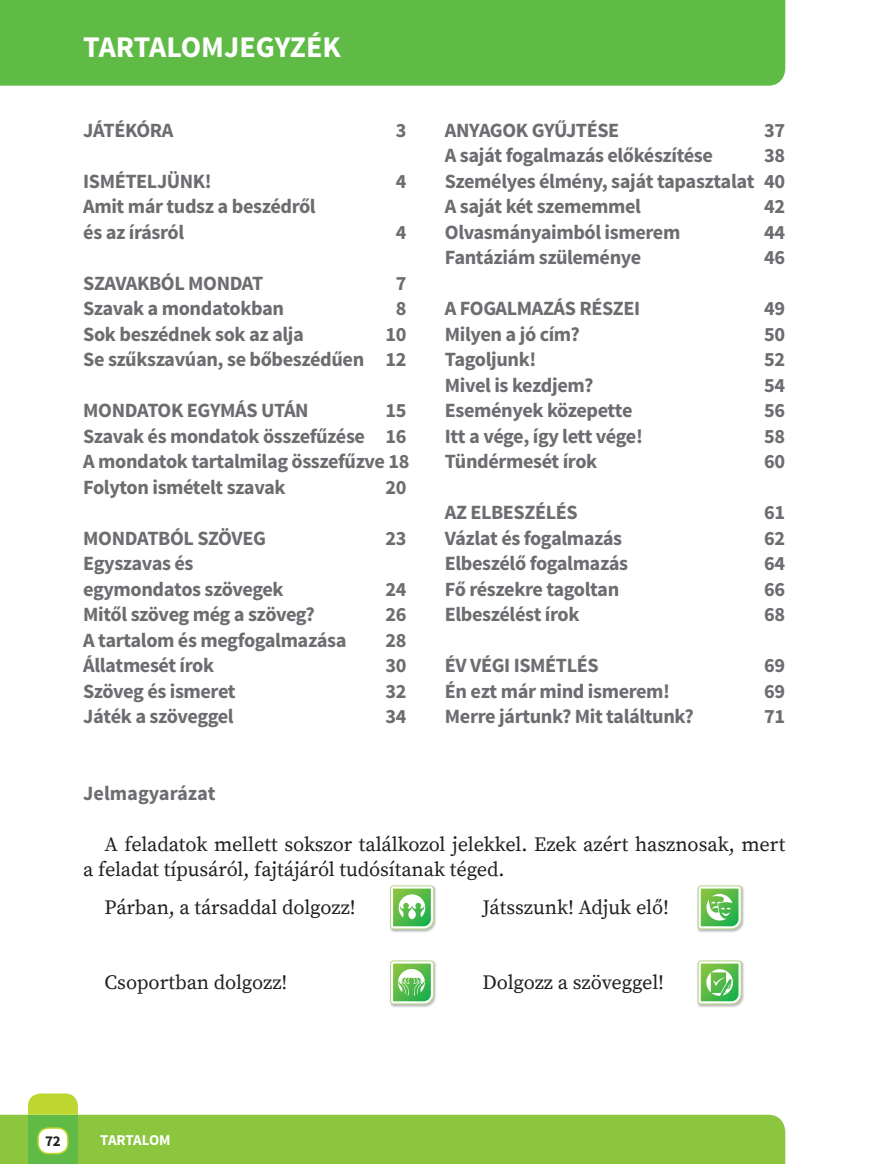
<style>
.page{position:relative;width:873px;height:1164px;background:#fff}
.page>*{position:absolute;margin:0;border:0;box-sizing:border-box;transform-origin:0 0}
.t1{font:700 30px "Source Sans Pro";color:#fff}
.t2{font:700 20.25px/25.5px "Source Sans Pro";letter-spacing:-.02em;color:#6c6d70}
.t3{font:20.25px/25.5px "Source Serif Pro";letter-spacing:-.005em;color:#231f20}
.t4{font:700 20.25px "Source Sans Pro";color:#6c6d70}
.t5{font:700 15px "Source Sans Pro";color:#fff}
.t6{font:700 15px "Source Sans Pro";color:#231f20}
</style>
<div class="page">
<div style="left:0;top:0;width:785px;height:86px;background:#60bb46"></div>
<img style="left:391px;top:886px;width:45px;height:47px">
<svg style="left:390px;top:885px;width:44px;height:45px"></svg>
<img style="left:698px;top:886px;width:46px;height:47px">
<svg style="left:697px;top:885px;width:44px;height:45px"></svg>
<img style="left:391px;top:961px;width:45px;height:47px">
<svg style="left:390px;top:960px;width:44px;height:45px"></svg>
<img style="left:698px;top:961px;width:46px;height:47px">
<svg style="left:697px;top:960px;width:44px;height:45px;background:#91d086"></svg>
<svg style="left:0;top:1093px;width:785px;height:71px"></svg>
<h1 class="t1" style="left:83px;top:28px;width:259px">TARTALOMJEGYZÉK</h1>
<p class="t2" style="left:83px;top:118px;width:91px">JÁTÉKÓRA</p>
<p class="t2" style="left:396px;top:118px;width:12px">3</p>
<p class="t2" style="left:83px;top:169px;width:130px">ISMÉTELJÜNK!</p>
<p class="t2" style="left:396px;top:169px;width:12px">4</p>
<p class="t2" style="left:83px;top:194px;width:234px">Amit már tudsz a beszédről és az írásról</p>
<p class="t2" style="left:396px;top:220px;width:12px">4</p>
<p class="t2" style="left:83px;top:271px;width:182px">SZAVAKBÓL MONDAT</p>
<p class="t2" style="left:396px;top:271px;width:12px">7</p>
<p class="t2" style="left:83px;top:296px;width:202px">Szavak a mondatokban</p>
<p class="t2" style="left:396px;top:296px;width:12px">8</p>
<p class="t2" style="left:83px;top:322px;width:222px">Sok beszédnek sok az alja</p>
<p class="t2" style="left:83px;top:322px;width:325px;text-align:right">10<br>Se szűkszavúan, se bőbeszédűen 12</p>
<p class="t2" style="left:83px;top:398px;width:227px">MONDATOK EGYMÁS UTÁN</p>
<p class="t2" style="left:83px;top:398px;width:327px;text-indent:302px">15<br>Szavak és mondatok összefűzése 16<br>A mondatok tartalmilag összefűzve 18<br>Folyton ismételt szavak</p>
<p class="t2" style="left:385px;top:475px;width:22px">20</p>
<p class="t2" style="left:83px;top:526px;width:184px">MONDATBÓL SZÖVEG</p>
<p class="t2" style="left:385px;top:526px;width:22px">23</p>
<p class="t2" style="left:83px;top:551px;width:202px">Egyszavas és egymondatos szövegek</p>
<p class="t2" style="left:385px;top:577px;width:22px">24</p>
<p class="t2" style="left:83px;top:602px;width:233px">Mitől szöveg még a szöveg?</p>
<p class="t2" style="left:385px;top:602px;width:22px">26</p>
<p class="t2" style="left:83px;top:628px;width:265px">A tartalom és megfogalmazása</p>
<p class="t2" style="left:385px;top:628px;width:22px">28</p>
<p class="t2" style="left:83px;top:653px;width:132px">Állatmesét írok</p>
<p class="t2" style="left:385px;top:653px;width:22px">30</p>
<p class="t2" style="left:83px;top:679px;width:154px">Szöveg és ismeret</p>
<p class="t2" style="left:385px;top:679px;width:22px">32</p>
<p class="t2" style="left:83px;top:704px;width:152px">Játék a szöveggel</p>
<p class="t2" style="left:385px;top:704px;width:22px">34</p>
<p class="t2" style="left:445px;top:118px;width:176px">ANYAGOK GYŰJTÉSE</p>
<p class="t2" style="left:764px;top:118px;width:22px">37</p>
<p class="t2" style="left:445px;top:143px;width:269px">A saját fogalmazás előkészítése</p>
<p class="t2" style="left:445px;top:143px;width:342px;text-align:justify;text-indent:319px">38<br>Személyes élmény, saját tapasztalat 40<br>A saját két szememmel</p>
<p class="t2" style="left:764px;top:194px;width:22px">42</p>
<p class="t2" style="left:445px;top:220px;width:237px">Olvasmányaimból ismerem</p>
<p class="t2" style="left:764px;top:220px;width:22px">44</p>
<p class="t2" style="left:445px;top:245px;width:198px">Fantáziám szüleménye</p>
<p class="t2" style="left:764px;top:245px;width:22px">46</p>
<p class="t2" style="left:445px;top:296px;width:197px">A FOGALMAZÁS RÉSZEI</p>
<p class="t2" style="left:764px;top:296px;width:22px">49</p>
<p class="t2" style="left:445px;top:322px;width:136px">Milyen a jó cím?</p>
<p class="t2" style="left:764px;top:322px;width:22px">50</p>
<p class="t2" style="left:445px;top:347px;width:93px">Tagoljunk!</p>
<p class="t2" style="left:764px;top:347px;width:22px">52</p>
<p class="t2" style="left:445px;top:373px;width:150px">Mivel is kezdjem?</p>
<p class="t2" style="left:764px;top:373px;width:22px">54</p>
<p class="t2" style="left:445px;top:398px;width:189px">Események közepette</p>
<p class="t2" style="left:764px;top:398px;width:22px">56</p>
<p class="t2" style="left:445px;top:424px;width:199px">Itt a vége, így lett vége!</p>
<p class="t2" style="left:764px;top:424px;width:22px">58</p>
<p class="t2" style="left:445px;top:449px;width:154px">Tündérmesét írok</p>
<p class="t2" style="left:764px;top:449px;width:22px">60</p>
<p class="t2" style="left:445px;top:500px;width:134px">AZ ELBESZÉLÉS</p>
<p class="t2" style="left:764px;top:500px;width:22px">61</p>
<p class="t2" style="left:445px;top:526px;width:179px">Vázlat és fogalmazás</p>
<p class="t2" style="left:764px;top:526px;width:22px">62</p>
<p class="t2" style="left:445px;top:551px;width:185px">Elbeszélő fogalmazás</p>
<p class="t2" style="left:764px;top:551px;width:22px">64</p>
<p class="t2" style="left:445px;top:577px;width:176px">Fő részekre tagoltan</p>
<p class="t2" style="left:764px;top:577px;width:22px">66</p>
<p class="t2" style="left:445px;top:602px;width:136px">Elbeszélést írok</p>
<p class="t2" style="left:764px;top:602px;width:22px">68</p>
<p class="t2" style="left:445px;top:653px;width:155px">ÉV VÉGI ISMÉTLÉS</p>
<p class="t2" style="left:764px;top:653px;width:22px">69</p>
<p class="t2" style="left:445px;top:679px;width:227px">Én ezt már mind ismerem!</p>
<p class="t2" style="left:764px;top:679px;width:22px">69</p>
<p class="t2" style="left:445px;top:704px;width:250px">Merre jártunk? Mit találtunk?</p>
<p class="t2" style="left:764px;top:704px;width:22px">71</p>
<p class="t4" style="left:83px;top:780px;width:134px">Jelmagyarázat</p>
<p class="t3" style="left:83px;top:832px;width:703px;text-indent:21px">A feladatok mellett sokszor találkozol jelekkel. Ezek azért hasznosak, mert a feladat típusáról, fajtájáról tudósítanak téged.</p>
<p class="t3" style="left:105px;top:895px;width:253px">Párban, a társaddal dolgozz!</p>
<p class="t3" style="left:482px;top:895px;width:188px">Játsszunk! Adjuk elő!</p>
<p class="t3" style="left:105px;top:970px;width:184px">Csoportban dolgozz!</p>
<p class="t3" style="left:482px;top:970px;width:183px">Dolgozz a szöveggel!</p>
<p class="t6" style="left:45px;top:1132px;width:17px">72</p>
<p class="t5" style="left:100px;top:1130px;width:72px">TARTALOM</p>
</div>
